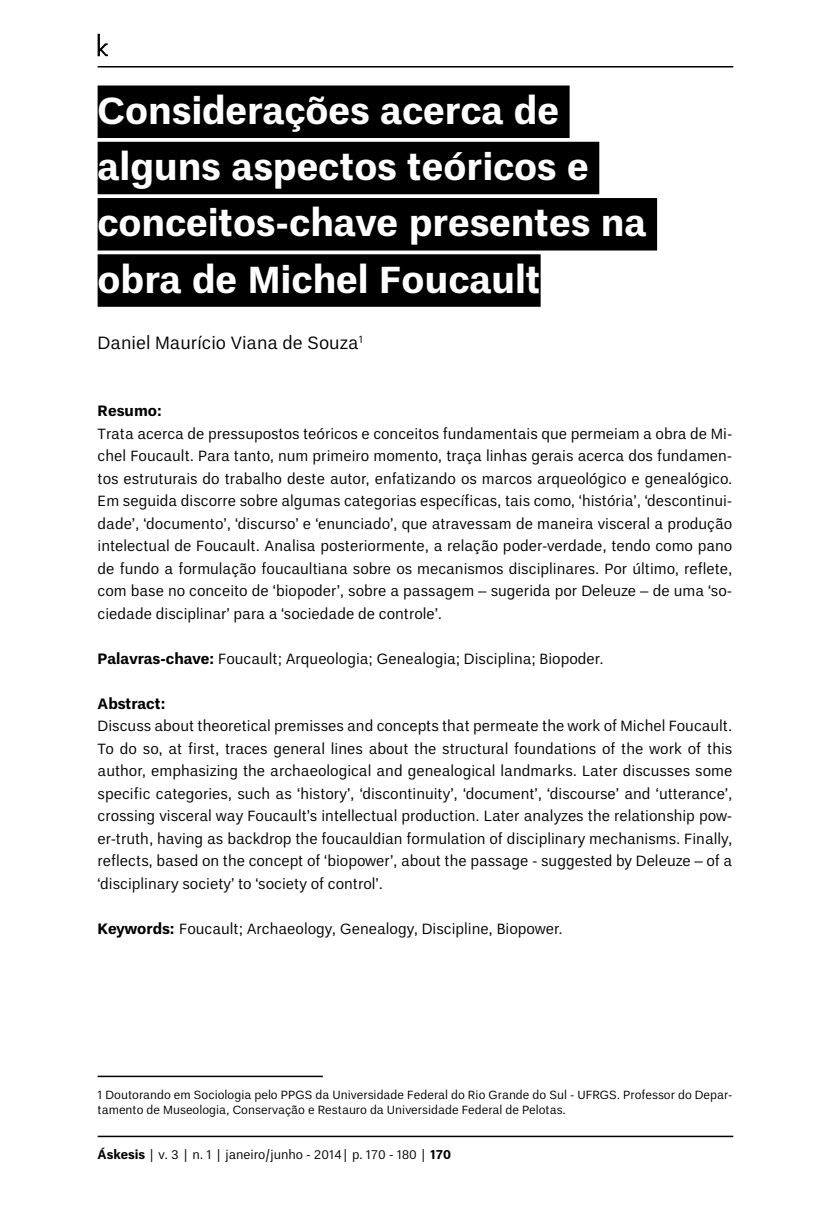
<style>
.page{position:relative;width:830px;height:1212px;background:#fff}
.page>*{position:absolute;margin:0;border:0;box-sizing:border-box;transform-origin:0 0}
.t1{font:700 37.5px/56.2px "Un B Pro";color:#fff}
.t2{font:18px "Un B Pro";color:#000}
.t3{font:15px/22.5px "Un B Pro";color:#000;text-align:justify}
.t4{font:700 15px "Un B Pro";color:#000}
.t5{font:12.75px "Un B Pro";color:#000}
.t6{font:12px/15px "Un B Pro";color:#000}
.s1{font-weight:700}
</style>
<div class="page">
<hr style="left:97px;top:66px;width:636px;height:2px;background:#000">
<hr style="left:97px;top:1136px;width:636px;height:1px;background:#000">
<svg style="left:98px;top:34px;width:10px;height:22px"></svg>
<div style="left:98px;top:86px;width:471px;height:52px;background:#000"></div>
<div style="left:98px;top:142px;width:501px;height:52px;background:#000"></div>
<div style="left:98px;top:198px;width:558px;height:52px;background:#000"></div>
<div style="left:98px;top:254px;width:442px;height:53px;background:#000"></div>
<hr style="left:98px;top:1076px;width:224px;height:1px;background:#000">
<h1 class="t1" style="left:98px;top:83px;width:550px">Considerações acerca de alguns aspectos teóricos e conceitos-chave presentes na obra de Michel Foucault</h1>
<p class="t2" style="left:98px;top:332px;width:267px">Daniel Maurício Viana de Souza<sup>1</sup></p>
<p class="t4" style="left:98px;top:402px;width:66px">Resumo:</p>
<p class="t3" style="left:98px;top:422px;width:636px">Trata acerca de pressupostos teóricos e conceitos fundamentais que permeiam a obra de Mi&shy;chel Foucault. Para tanto, num primeiro momento, traça linhas gerais acerca dos fundamen&shy;tos estruturais do trabalho deste autor, enfatizando os marcos arqueológico e genealógico.<br>Em seguida discorre sobre algumas categorias específicas, tais como, ‘história’, ‘descontinui&shy;dade’, ‘documento’, ‘discurso’ e ‘enunciado’, que atravessam de maneira visceral a produção intelectual de Foucault. Analisa posteriormente, a relação poder-verdade, tendo como pano de fundo a formulação foucaultiana sobre os mecanismos disciplinares. Por último, reflete, com base no conceito de ‘biopoder’, sobre a passagem – sugerida por Deleuze – de uma ‘so&shy;ciedade disciplinar’ para a ‘sociedade de controle’.</p>
<p class="t3" style="left:98px;top:647px;width:507px"><span class="s1">Palavras-chave:</span> Foucault; Arqueologia; Genealogia; Disciplina; Biopoder.</p>
<p class="t4" style="left:98px;top:695px;width:70px">Abstract:</p>
<p class="t3" style="left:98px;top:715px;width:636px">Discuss about theoretical premisses and concepts that permeate the work of Michel Foucault.<br>To do so, at first, traces general lines about the structural foundations of the work of this author, emphasizing the archaeological and genealogical landmarks. Later discusses some specific categories, such as ‘history’, ‘discontinuity’, ‘document’, ‘discourse’ and ‘utterance’, crossing visceral way Foucault’s intellectual production. Later analyzes the relationship pow&shy;er-truth, having as backdrop the foucauldian formulation of disciplinary mechanisms. Finally, reflects, based on the concept of ‘biopower’, about the passage - suggested by Deleuze – of a ‘disciplinary society’ to ‘society of control’.</p>
<p class="t3" style="left:98px;top:917px;width:466px"><span class="s1">Keywords:</span> Foucault; Archaeology, Genealogy, Discipline, Biopower.</p>
<p class="t6" style="left:98px;top:1087px;width:636px">1 Doutorando em Sociologia pelo PPGS da Universidade Federal do Rio Grande do Sul - UFRGS. Professor do Depar&shy;tamento de Museologia, Conservação e Restauro da Universidade Federal de Pelotas.</p>
<p class="t5" style="left:98px;top:1147px;width:354px"><span class="s1">Áskesis</span> | v. 3 | n. 1 | janeiro/junho - 2014| p. 170 - 180 | <span class="s1">170</span></p>
</div>
